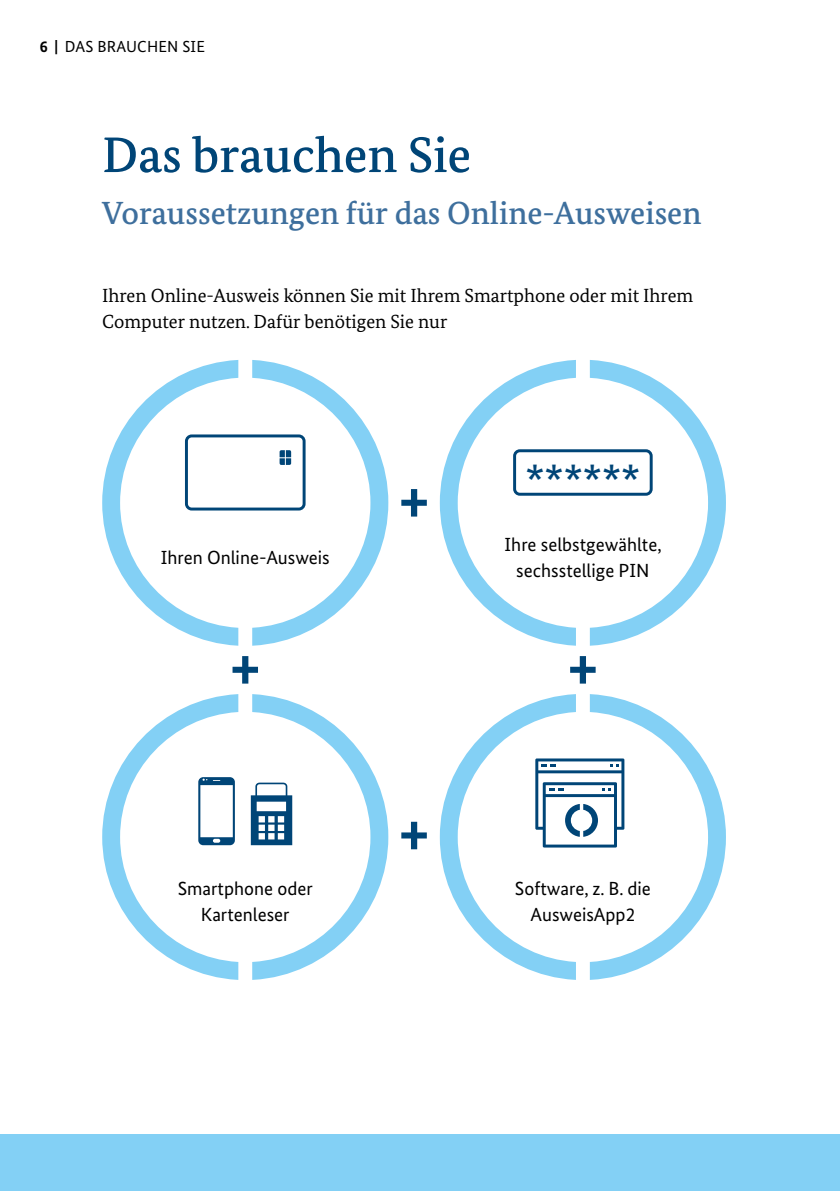
<style>
.page{position:relative;width:840px;height:1191px;background:#fff}
.page>*{position:absolute;margin:0;border:0;box-sizing:border-box;transform-origin:0 0}
.t1{font:500 50px "Bundes Serif";color:#004577}
.t2{font:700 39.6px "Bundes Sans";color:#004577}
.t3{font:500 32px "Bundes Serif";color:#3e6f9d}
.t4{font:19px/26px "Bundes Sans";color:#000;text-align:center}
.t5{font:19px/26px "Bundes Serif";color:#000}
.t6{font:16px "Bundes Sans";letter-spacing:.01em;color:#000}
.s1{font-weight:700}
</style>
<div class="page">
<div style="left:0;top:1134px;width:839px;height:57px;background:#83d0f5"></div>
<svg style="left:102px;top:360px;width:137px;height:286px"></svg>
<div style="left:185px;top:434px;width:120px;height:76px;border:3px solid #004577;border-radius:5px"></div>
<svg style="left:251px;top:360px;width:138px;height:286px"></svg>
<svg style="left:589px;top:360px;width:137px;height:286px"></svg>
<svg style="left:439px;top:360px;width:137px;height:286px"></svg>
<div style="left:513px;top:449px;width:139px;height:47px;border:3px solid #004577;border-radius:5px"></div>
<svg style="left:439px;top:694px;width:287px;height:286px"></svg>
<svg style="left:102px;top:694px;width:137px;height:286px"></svg>
<svg style="left:251px;top:694px;width:138px;height:286px"></svg>
<svg style="left:401px;top:489px;width:25px;height:27px"></svg>
<svg style="left:401px;top:821px;width:25px;height:28px"></svg>
<svg style="left:232px;top:656px;width:26px;height:27px"></svg>
<svg style="left:570px;top:656px;width:25px;height:27px"></svg>
<p class="t6" style="left:40px;top:37px;width:167px"><span class="s1">6 |</span> DAS BRAUCHEN SIE</p>
<h2 class="t1" style="left:102px;top:124px;width:370px">Das brauchen Sie</h2>
<h3 class="t3" style="left:102px;top:194px;width:600px">Voraussetzungen für das Online-Ausweisen</h3>
<p class="t5" style="left:102px;top:282px;width:592px">Ihren Online-Ausweis können Sie mit Ihrem Smartphone oder mit Ihrem<br>Computer nutzen. Dafür benötigen Sie nur</p>
<p class="t4" style="left:161px;top:544px;width:170px">Ihren Online-Ausweis</p>
<p class="t4" style="left:178px;top:875px;width:136px">Smartphone oder<br>Kartenleser</p>
<h2 class="t2" style="left:525px;top:454px;width:116px">******</h2>
<p class="t4" style="left:504px;top:531px;width:158px">Ihre selbstgewählte, sechsstellige PIN</p>
<p class="t4" style="left:514px;top:875px;width:137px">Software, z. B. die</p>
<p class="t4" style="left:530px;top:901px;width:106px">AusweisApp2</p>
</div>
